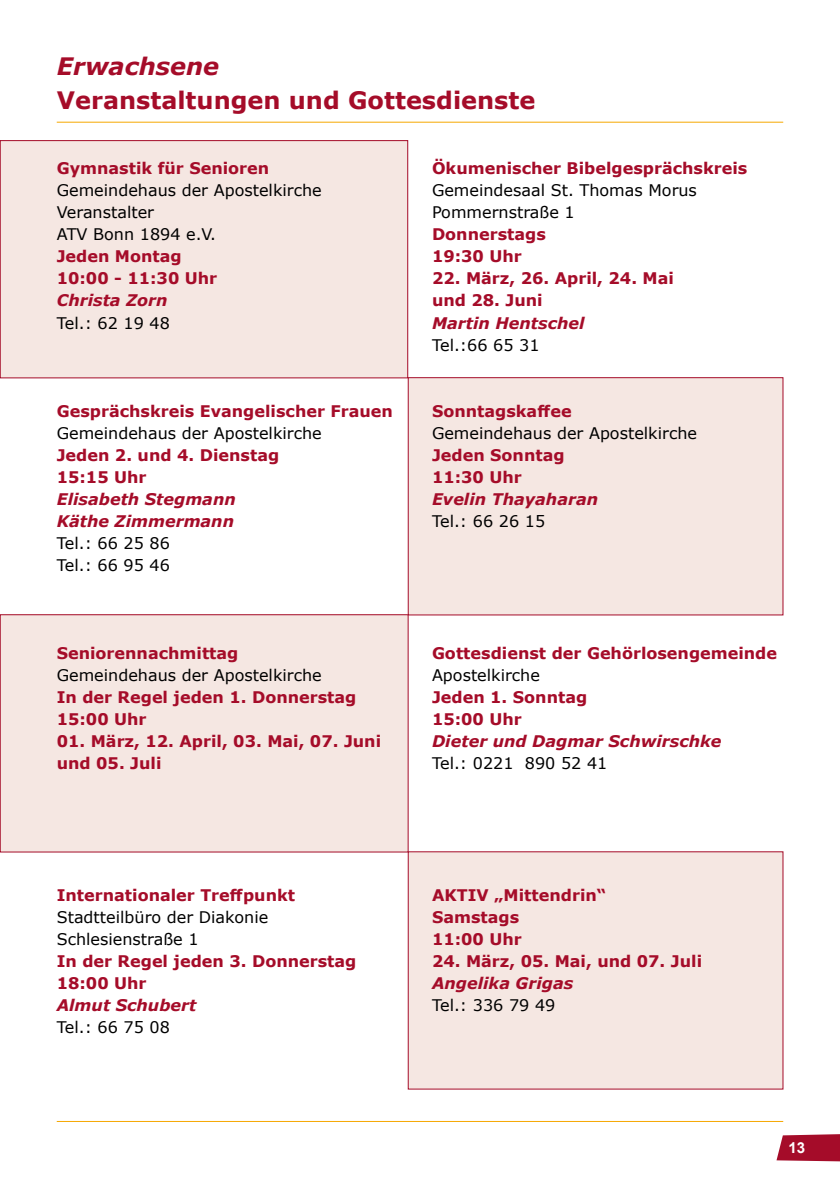
<style>
.page{position:relative;width:840px;height:1191px;background:#fff}
.page>*{position:absolute;margin:0;border:0;box-sizing:border-box;transform-origin:0 0}
.t1{font:700 24px "Verdana";color:#a50c29}
.t2{font:italic 700 24px "Verdana";color:#a50c29}
.t3{font:700 16px/22px "Verdana";color:#a50c29}
.t4{font:16px/22px "Verdana";color:#000}
.t5{font:italic 700 16px/22px "Verdana";color:#a50c29}
.t6{font:700 15px "Arial";color:#fff}
</style>
<div class="page">
<svg style="left:776px;top:1134px;width:63px;height:27px;background:#ad223c"></svg>
<div style="left:408px;top:377px;width:374px;height:238px;background:#f5e7e2;border:1px solid #a50c29"></div>
<div style="left:408px;top:851px;width:374px;height:238px;background:#f5e7e2"></div>
<div style="left:0;top:615px;width:408px;height:237px;background:#f5e7e2"></div>
<div style="left:0;top:614px;width:408px;height:238px;border:1px solid #a50c29"></div>
<div style="left:0;top:141px;width:407px;height:237px;background:#f5e7e2"></div>
<div style="left:0;top:140px;width:408px;height:238px;border:1px solid #a50c29"></div>
<hr style="left:57px;top:1121px;width:725px;height:1px;background:#f6a800">
<hr style="left:57px;top:122px;width:725px;height:1px;background:#f6a800">
<h1 class="t2" style="left:57px;top:49px;width:164px">Erwachsene</h1>
<h1 class="t1" style="left:57px;top:83px;width:480px">Veranstaltungen und Gottesdienste</h1>
<p class="t3" style="left:57px;top:157px;width:214px">Gymnastik für Senioren</p>
<p class="t4" style="left:57px;top:179px;width:266px">Gemeindehaus der Apostelkirche<br>Veranstalter<br>ATV Bonn 1894 e.V.</p>
<p class="t3" style="left:57px;top:245px;width:162px">Jeden Montag<br>10:00 - 11:30 Uhr</p>
<p class="t5" style="left:57px;top:289px;width:112px">Christa Zorn</p>
<p class="t4" style="left:57px;top:311px;width:115px">Tel.: 62 19 48</p>
<p class="t3" style="left:57px;top:399px;width:337px">Gesprächskreis Evangelischer Frauen</p>
<p class="t4" style="left:57px;top:421px;width:266px">Gemeindehaus der Apostelkirche</p>
<p class="t3" style="left:57px;top:443px;width:224px">Jeden 2. und 4. Dienstag<br>15:15 Uhr</p>
<p class="t5" style="left:57px;top:487px;width:180px">Elisabeth Stegmann<br>Käthe Zimmermann</p>
<p class="t4" style="left:57px;top:531px;width:115px">Tel.: 66 25 86<br>Tel.: 66 95 46</p>
<p class="t3" style="left:57px;top:641px;width:183px">Seniorennachmittag</p>
<p class="t4" style="left:57px;top:663px;width:266px">Gemeindehaus der Apostelkirche</p>
<p class="t3" style="left:57px;top:685px;width:301px">In der Regel jeden 1. Donnerstag<br>15:00 Uhr</p>
<p class="t3" style="left:57px;top:729px;width:326px">01. März, 12. April, 03. Mai, 07. Juni und 05. Juli</p>
<p class="t3" style="left:432px;top:157px;width:317px">Ökumenischer Bibelgesprächskreis</p>
<p class="t4" style="left:432px;top:179px;width:266px">Gemeindesaal St. Thomas Morus<br>Pommernstraße 1</p>
<p class="t3" style="left:432px;top:223px;width:115px">Donnerstags<br>19:30 Uhr</p>
<p class="t3" style="left:432px;top:267px;width:243px">22. März, 26. April, 24. Mai und 28. Juni</p>
<p class="t5" style="left:432px;top:311px;width:154px">Martin Hentschel</p>
<p class="t4" style="left:432px;top:333px;width:109px">Tel.:66 65 31</p>
<p class="t3" style="left:432px;top:399px;width:141px">Sonntagskaffee</p>
<p class="t4" style="left:432px;top:421px;width:266px">Gemeindehaus der Apostelkirche</p>
<p class="t3" style="left:432px;top:443px;width:134px">Jeden Sonntag<br>11:30 Uhr</p>
<p class="t5" style="left:432px;top:487px;width:167px">Evelin Thayaharan</p>
<p class="t4" style="left:432px;top:509px;width:115px">Tel.: 66 26 15</p>
<p class="t3" style="left:432px;top:641px;width:346px">Gottesdienst der Gehörlosengemeinde</p>
<p class="t4" style="left:432px;top:663px;width:109px">Apostelkirche</p>
<p class="t3" style="left:432px;top:685px;width:157px">Jeden 1. Sonntag<br>15:00 Uhr</p>
<p class="t5" style="left:432px;top:729px;width:291px">Dieter und Dagmar Schwirschke</p>
<p class="t4" style="left:432px;top:751px;width:177px">Tel.: 0221 890 52 41</p>
<p class="t3" style="left:57px;top:883px;width:240px">Internationaler Treffpunkt</p>
<p class="t4" style="left:57px;top:905px;width:213px">Stadtteilbüro der Diakonie<br>Schlesienstraße 1</p>
<p class="t3" style="left:57px;top:949px;width:301px">In der Regel jeden 3. Donnerstag<br>18:00 Uhr</p>
<p class="t5" style="left:57px;top:993px;width:141px">Almut Schubert</p>
<p class="t4" style="left:57px;top:1015px;width:115px">Tel.: 66 75 08</p>
<p class="t3" style="left:432px;top:883px;width:176px">AKTIV „Mittendrin“<br>Samstags<br>11:00 Uhr</p>
<p class="t3" style="left:432px;top:949px;width:271px">24. März, 05. Mai, und 07. Juli</p>
<p class="t5" style="left:432px;top:971px;width:143px">Angelika Grigas</p>
<p class="t4" style="left:432px;top:993px;width:125px">Tel.: 336 79 49</p>
<p class="t6" style="left:788px;top:1137px;width:18px">13</p>
</div>
